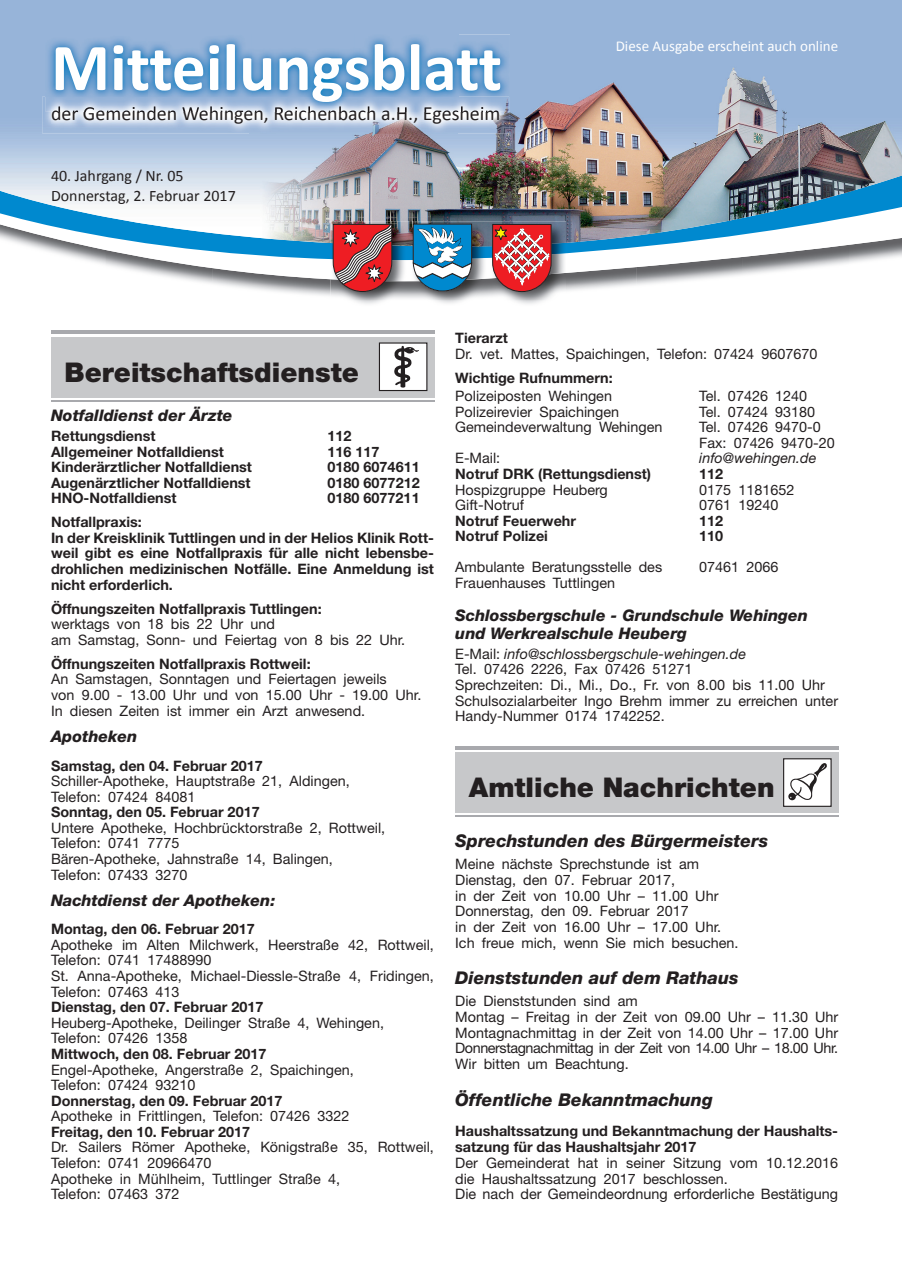
<style>
.page{position:relative;width:902px;height:1280px;background:#fff}
.page>*{position:absolute;margin:0;border:0;box-sizing:border-box;transform-origin:0 0}
.t1{font:700 67.5px "Calibri";color:#fff}
.t2{font:900 27.15px "Helvetica Neue";color:#231f20}
.t3{font:19.95px "Calibri";color:#231f20}
.t4{font:italic 800 17.55px "Helvetica Neue";color:#231f20}
.t5{font:italic 800 16.05px/18px "Helvetica Neue";color:#231f20}
.t6{font:15.9px/19.2px "Calibri";color:#231f20}
.t7{font:15px "Calibri";color:#fff}
.t8{font:14.4px/15.6px "Helvetica Neue";color:#231f20}
.t9{font:700 14.4px/15.6px "Helvetica Neue";color:#231f20}
.t10{font:italic 14.4px "Helvetica Neue";color:#231f20}
.s1{font-style:italic}
</style>
<div class="page">
<hr style="left:51px;top:330px;width:383px;height:3px;background:#a8a9ad">
<div style="left:51px;top:337px;width:383px;height:60px;background:#c7c8ca"></div>
<div style="left:379px;top:342px;width:48px;height:49px;background:#fff;border:1px solid #231f20"></div>
<svg style="left:394px;top:346px;width:25px;height:42px"></svg>
<hr style="left:51px;top:400px;width:383px;height:1px;background:#a8a9ad">
<hr style="left:455px;top:746px;width:383px;height:3px;background:#a8a9ad">
<div style="left:455px;top:752px;width:383px;height:61px;background:#c7c8ca"></div>
<div style="left:783px;top:758px;width:48px;height:49px;background:#fff;border:1px solid #231f20"></div>
<svg style="left:788px;top:763px;width:39px;height:37px"></svg>
<hr style="left:455px;top:816px;width:383px;height:1px;background:#a8a9ad">
<svg style="left:143px;top:272px;width:624px;height:24px"></svg>
<svg style="left:33px;top:247px;width:868px;height:25px"></svg>
<img style="left:0;top:0;width:901px;height:243px">
<img style="left:42px;top:97px;width:207px;height:36px">
<img style="left:249px;top:124px;width:208px;height:9px">
<img style="left:457px;top:34px;width:53px;height:99px">
<img style="left:52px;top:112px;width:447px;height:12px">
<img style="left:330px;top:281px;width:236px;height:23px">
<img style="left:330px;top:260px;width:236px;height:21px">
<img style="left:330px;top:247px;width:236px;height:13px">
<img style="left:330px;top:221px;width:236px;height:26px">
<svg style="left:412px;top:223px;width:60px;height:69px"></svg>
<svg style="left:332px;top:224px;width:60px;height:68px"></svg>
<svg style="left:492px;top:224px;width:60px;height:68px"></svg>
<img style="left:46px;top:34px;width:412px;height:63px">
<img style="left:46px;top:97px;width:463px;height:15px">
<img style="left:52px;top:106px;width:447px;height:6px">
<h1 class="t1" style="left:51px;top:24px;width:452px">Mitteilungsblatt</h1>
<h3 class="t3" style="left:51px;top:101px;width:451px">der Gemeinden Wehingen, Reichenbach a.H., Egesheim</h3>
<p class="t6" style="left:51px;top:167px;width:186px">40. Jahrgang / Nr. 05<br>Donnerstag, 2. Februar 2017</p>
<p class="t7" style="left:615px;top:36px;width:224px">Diese Ausgabe erscheint auch online</p>
<h2 class="t2" style="left:65px;top:356px;width:296px">Bereitschaftsdienste</h2>
<p class="t5" style="left:51px;top:406px;width:183px">Notfalldienst der Ärzte</p>
<p class="t9" style="left:51px;top:428px;width:106px">Rettungsdienst</p>
<p class="t9" style="left:327px;top:428px;width:26px">112</p>
<p class="t9" style="left:51px;top:443px;width:174px">Allgemeiner Notfalldienst</p>
<p class="t9" style="left:327px;top:443px;width:54px">116 117</p>
<p class="t9" style="left:51px;top:459px;width:202px">Kinderärztlicher Notfalldienst</p>
<p class="t9" style="left:327px;top:459px;width:94px">0180 6074611</p>
<p class="t9" style="left:51px;top:474px;width:201px">Augenärztlicher Notfalldienst</p>
<p class="t9" style="left:327px;top:474px;width:94px">0180 6077212</p>
<p class="t9" style="left:51px;top:490px;width:127px">HNO-Notfalldienst</p>
<p class="t9" style="left:327px;top:490px;width:94px">0180 6077211</p>
<p class="t9" style="left:51px;top:514px;width:384px">Notfallpraxis:<br>In der Kreisklinik Tuttlingen und in der Helios Klinik Rott&shy;weil gibt es eine Notfallpraxis für alle nicht lebensbe&shy;drohlichen medizinischen Notfälle. Eine Anmeldung ist nicht erforderlich.</p>
<p class="t9" style="left:51px;top:600px;width:272px">Öffnungszeiten Notfallpraxis Tuttlingen:</p>
<p class="t8" style="left:51px;top:616px;width:356px">werktags von 18 bis 22 Uhr und<br>am Samstag, Sonn- und Feiertag von 8 bis 22 Uhr.</p>
<p class="t9" style="left:51px;top:656px;width:261px">Öffnungszeiten Notfallpraxis Rottweil:</p>
<p class="t8" style="left:51px;top:671px;width:372px">An Samstagen, Sonntagen und Feiertagen jeweils<br>von 9.00 - 13.00 Uhr und von 15.00 Uhr - 19.00 Uhr.<br>In diesen Zeiten ist immer ein Arzt anwesend.</p>
<p class="t5" style="left:51px;top:727px;width:88px">Apotheken</p>
<p class="t9" style="left:51px;top:757px;width:213px">Samstag, den 04. Februar 2017</p>
<p class="t8" style="left:51px;top:773px;width:300px">Schiller-Apotheke, Hauptstraße 21, Aldingen,<br>Telefon: 07424 84081</p>
<p class="t9" style="left:51px;top:804px;width:210px">Sonntag, den 05. Februar 2017</p>
<p class="t8" style="left:51px;top:820px;width:335px">Untere Apotheke, Hochbrücktorstraße 2, Rottweil, Telefon: 0741 7775<br>Bären-Apotheke, Jahnstraße 14, Balingen, Telefon: 07433 3270</p>
<p class="t5" style="left:51px;top:891px;width:226px">Nachtdienst der Apotheken:</p>
<p class="t9" style="left:51px;top:921px;width:205px">Montag, den 06. Februar 2017</p>
<p class="t8" style="left:51px;top:937px;width:384px">Apotheke im Alten Milchwerk, Heerstraße 42, Rottweil, Telefon: 0741 17488990<br>St. Anna-Apotheke, Michael-Diessle-Straße 4, Fridingen, Telefon: 07463 413</p>
<p class="t9" style="left:51px;top:999px;width:214px">Dienstag, den 07. Februar 2017</p>
<p class="t8" style="left:51px;top:1015px;width:334px">Heuberg-Apotheke, Deilinger Straße 4, Wehingen,<br>Telefon: 07426 1358</p>
<p class="t9" style="left:51px;top:1046px;width:217px">Mittwoch, den 08. Februar 2017</p>
<p class="t8" style="left:51px;top:1061px;width:304px">Engel-Apotheke, Angerstraße 2, Spaichingen,<br>Telefon: 07424 93210</p>
<p class="t9" style="left:51px;top:1092px;width:233px">Donnerstag, den 09. Februar 2017</p>
<p class="t8" style="left:51px;top:1108px;width:300px">Apotheke in Frittlingen, Telefon: 07426 3322</p>
<p class="t9" style="left:51px;top:1123px;width:201px">Freitag, den 10. Februar 2017</p>
<p class="t8" style="left:51px;top:1139px;width:384px">Dr. Sailers Römer Apotheke, Königstraße 35, Rottweil, Telefon: 0741 20966470<br>Apotheke in Mühlheim, Tuttlinger Straße 4,<br>Telefon: 07463 372</p>
<p class="t9" style="left:455px;top:330px;width:54px">Tierarzt</p>
<p class="t8" style="left:455px;top:345px;width:364px">Dr. vet. Mattes, Spaichingen, Telefon: 07424 9607670</p>
<p class="t9" style="left:455px;top:369px;width:159px">Wichtige Rufnummern:</p>
<p class="t8" style="left:455px;top:388px;width:158px">Polizeiposten Wehingen</p>
<p class="t8" style="left:699px;top:388px;width:109px">Tel. 07426 1240</p>
<p class="t8" style="left:455px;top:403px;width:165px">Polizeirevier Spaichingen</p>
<p class="t8" style="left:699px;top:403px;width:117px">Tel. 07424 93180</p>
<p class="t8" style="left:455px;top:419px;width:209px">Gemeindeverwaltung Wehingen</p>
<p class="t8" style="left:699px;top:419px;width:137px">Tel. 07426 9470-0<br>Fax: 07426 9470-20</p>
<p class="t8" style="left:455px;top:450px;width:47px">E-Mail:</p>
<p class="t10" style="left:699px;top:450px;width:119px">info@wehingen.de</p>
<p class="t9" style="left:455px;top:466px;width:197px">Notruf DRK (Rettungsdienst)</p>
<p class="t9" style="left:699px;top:466px;width:26px">112</p>
<p class="t8" style="left:455px;top:481px;width:154px">Hospizgruppe Heuberg</p>
<p class="t8" style="left:699px;top:481px;width:97px">0175 1181652</p>
<p class="t8" style="left:455px;top:497px;width:70px">Gift-Notruf</p>
<p class="t8" style="left:699px;top:497px;width:81px">0761 19240</p>
<p class="t9" style="left:455px;top:512px;width:122px">Notruf Feuerwehr</p>
<p class="t9" style="left:699px;top:512px;width:26px">112</p>
<p class="t9" style="left:455px;top:528px;width:94px">Notruf Polizei</p>
<p class="t9" style="left:699px;top:528px;width:26px">110</p>
<p class="t8" style="left:455px;top:559px;width:208px;line-height:15.1px">Ambulante Beratungsstelle des<br>Frauenhauses Tuttlingen</p>
<p class="t8" style="left:699px;top:559px;width:81px">07461 2066</p>
<p class="t5" style="left:455px;top:606px;width:354px">Schlossbergschule - Grundschule Wehingen und Werkrealschule Heuberg</p>
<p class="t8" style="left:455px;top:645px;width:384px">E-Mail: <span class="s1">info@schlossbergschule-wehingen.de<br></span>Tel. 07426 2226, Fax 07426 51271<br>Sprechzeiten: Di., Mi., Do., Fr. von 8.00 bis 11.00 Uhr Schulsozialarbeiter Ingo Brehm immer zu erreichen unter Handy-Nummer 0174 1742252.</p>
<h2 class="t2" style="left:469px;top:771px;width:307px">Amtliche Nachrichten</h2>
<p class="t4" style="left:455px;top:830px;width:314px">Sprechstunden des Bürgermeisters</p>
<p class="t8" style="left:455px;top:856px;width:285px">Meine nächste Sprechstunde ist am Dienstag, den 07. Februar 2017,<br>in der Zeit von 10.00 Uhr – 11.00 Uhr Donnerstag, den 09. Februar 2017<br>in der Zeit von 16.00 Uhr – 17.00 Uhr.<br>Ich freue mich, wenn Sie mich besuchen.</p>
<p class="t4" style="left:455px;top:968px;width:285px">Dienststunden auf dem Rathaus</p>
<p class="t8" style="left:455px;top:993px;width:384px">Die Dienststunden sind am<br>Montag – Freitag in der Zeit von 09.00 Uhr – 11.30 Uhr Montagnachmittag in der Zeit von 14.00 Uhr – 17.00 Uhr Donnerstagnachmittag in der Zeit von 14.00 Uhr – 18.00 Uhr.<br>Wir bitten um Beachtung.</p>
<p class="t4" style="left:455px;top:1089px;width:259px">Öffentliche Bekanntmachung</p>
<p class="t9" style="left:455px;top:1123px;width:384px">Haushaltssatzung und Bekanntmachung der Haushalts&shy;satzung für das Haushaltsjahr 2017</p>
<p class="t8" style="left:455px;top:1154px;width:384px">Der Gemeinderat hat in seiner Sitzung vom 10.12.2016 die Haushaltssatzung 2017 beschlossen.<br>Die nach der Gemeindeordnung erforderliche Bestätigung</p>
</div>
